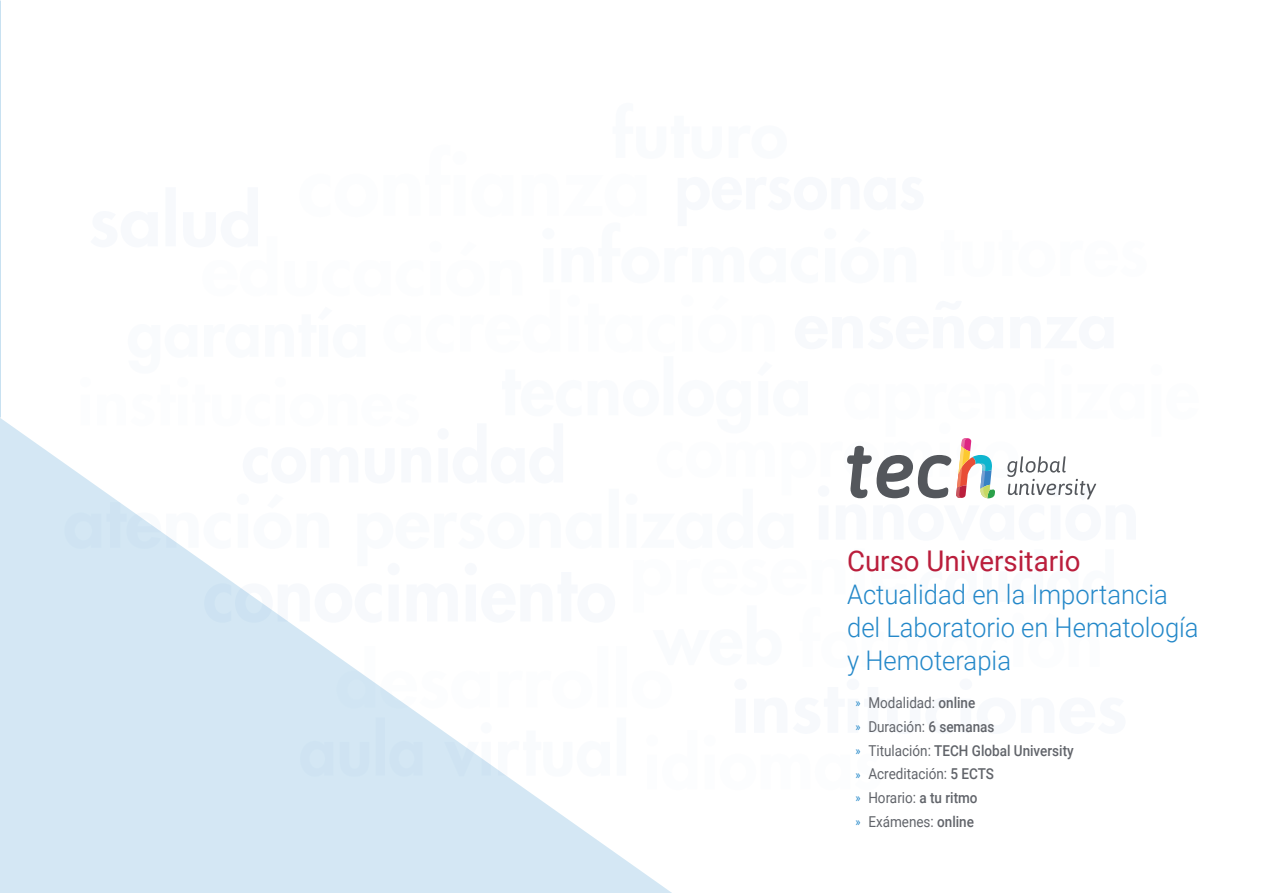
<style>
.page{position:relative;width:1263px;height:893px;background:#fff}
.page>*{position:absolute;margin:0;border:0;box-sizing:border-box;transform-origin:0 0}
.t1{font:28.5px "Roboto";color:#ba1e3c}
.t2{font:300 27px/33px "Roboto";color:#2488c9;scale:.95 1}
.t3{font:15px/23.7px "Roboto";color:#61646a;scale:.9 1}
.s1{font-size:12px;color:#2488c9}
.s2{font-weight:500}
</style>
<div class="page">
<svg style="left:0;top:418px;width:672px;height:475px;background:#d8e9f5"></svg>
<svg style="left:64px;top:418px;width:1033px;height:372px"></svg>
<h1 class="t1" style="left:847px;top:541px;width:235px">Curso Universitario</h1>
<h2 class="t2" style="left:847px;top:577px;width:372px">Actualidad en la Importancia del Laboratorio en Hematología y Hemoterapia</h2>
<p class="t3" style="left:855px;top:690px;width:244px"><span class="s1">»</span> Modalidad: <span class="s2">online<br></span><span class="s1">»</span> Duración: <span class="s2">6 semanas<br></span><span class="s1">»</span> Titulación: <span class="s2">TECH Global University </span><span class="s1">»</span> Acreditación: <span class="s2">5 ECTS<br></span><span class="s1">»</span> Horario: <span class="s2">a tu ritmo<br></span><span class="s1">»</span> Exámenes: <span class="s2">online</span></p>
</div>
